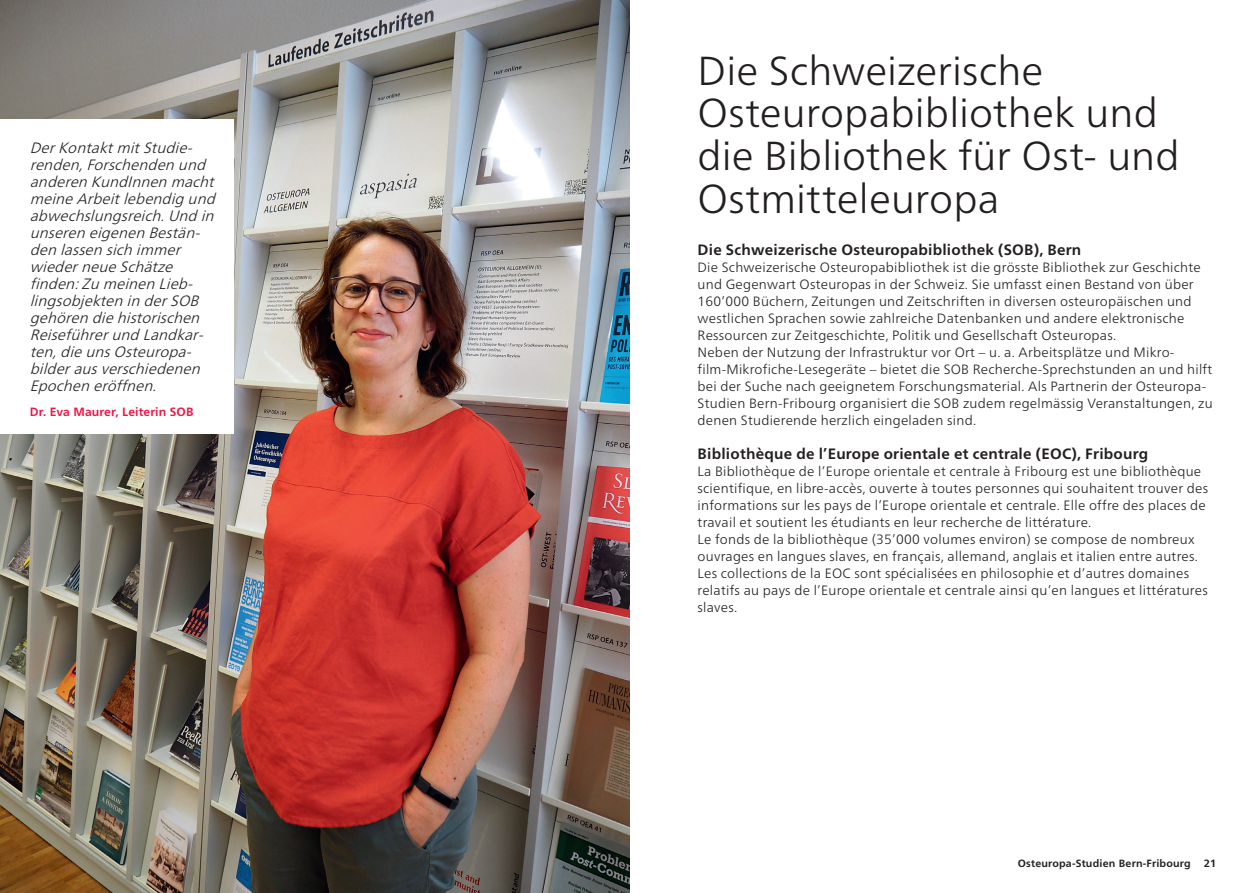
<style>
.page{position:relative;width:1259px;height:893px;background:#fff}
.page>*{position:absolute;margin:0;border:0;box-sizing:border-box;transform-origin:0 0}
.t1{font:300 40.5px/42.8px "Frutiger Neue LT Pro";letter-spacing:.005em;color:#231f20}
.t2{font:italic 300 15px/17px "Frutiger Neue LT Pro";color:#231f20}
.t3{font:700 15px "Frutiger Neue LT Pro";letter-spacing:.015em;color:#231f20}
.t4{font:300 13.5px/17px "Frutiger Neue LT Pro";letter-spacing:.02em;color:#231f20}
.t5{font:700 12px "Frutiger Neue LT Pro";letter-spacing:.01em;color:#ed1748}
.t6{font:700 10.5px "Frutiger Neue LT Pro";letter-spacing:.02em;color:#231f20}
</style>
<div class="page">
<img style="left:0;top:0;width:629px;height:893px">
<div style="left:0;top:119px;width:234px;height:315px;background:#fff"></div>
<p class="t2" style="left:30px;top:139px;width:191px">DerKontaktmitStudie&shy;renden,Forschenden und anderen KundInnen macht meineArbeitlebendig und abwechslungsreich.Und in unseren eigenen Bestän&shy;den lassen sich immer wiederneueSchätze finden:Zu meinen Lieb&shy;lingsobjekten in derSOB gehören diehistorischen<br>Reiseführerund Landkar&shy;ten,dieunsOsteuropa&shy;bilderausverschiedenen<br>Epochen eröffnen.</p>
<p class="t5" style="left:30px;top:404px;width:165px">Dr. Eva Maurer, Leiterin SOB</p>
<h1 class="t1" style="left:697px;top:49px;width:484px">Die Schweizerische<br>Osteuropabibliothek und die Bibliothek für Ost- und<br>Ostmitteleuropa</h1>
<p class="t3" style="left:697px;top:241px;width:385px">Die Schweizerische Osteuropabibliothek (SOB), Bern</p>
<p class="t4" style="left:697px;top:259px;width:516px">Die Schweizerische Osteuropabibliothek ist die grösste Bibliothek zur Geschichte und Gegenwart Osteuropas in der Schweiz. Sie umfasst einen Bestand von über 160’000 Büchern, Zeitungen und Zeitschriften in diversen osteuropäischen und westlichen Sprachen sowie zahlreiche Datenbanken und andere elektronische Ressourcen zur Zeitgeschichte, Politik und Gesellschaft Osteuropas.<br>Neben der Nutzung der Infrastruktur vor Ort – u. a. Arbeitsplätze und Mikro&shy;film-Mikrofiche-Lesegeräte – bietet die SOB Recherche-Sprechstunden an und hilft bei der Suche nach geeignetem Forschungsmaterial. Als Partnerin der Osteuropa-Studien Bern-Fribourg organisiert die SOB zudem regelmässig Veranstaltungen, zu denen Studierende herzlich eingeladen sind.</p>
<p class="t3" style="left:697px;top:445px;width:452px">Bibliothèque de l’Europe orientale et centrale (EOC), Fribourg</p>
<p class="t4" style="left:697px;top:463px;width:512px">La Bibliothèque de l’Europe orientale et centrale à Fribourg est une bibliothèque scientifique, en libre-accès, ouverte à toutes personnes qui souhaitent trouver des informations sur les pays de l’Europe orientale et centrale. Elle offre des places de travail et soutient les étudiants en leur recherche de littérature.<br>Le fonds de la bibliothèque (35’000 volumes environ) se compose de nombreux ouvrages en langues slaves, en français, allemand, anglais et italien entre autres.<br>Les collections de la EOC sont spécialisées en philosophie et d’autres domaines relatifs au pays de l’Europe orientale et centrale ainsi qu’en langues et littératures slaves.</p>
<p class="t6" style="left:1017px;top:858px;width:200px">Osteuropa-Studien Bern-Fribourg 21</p>
</div>
